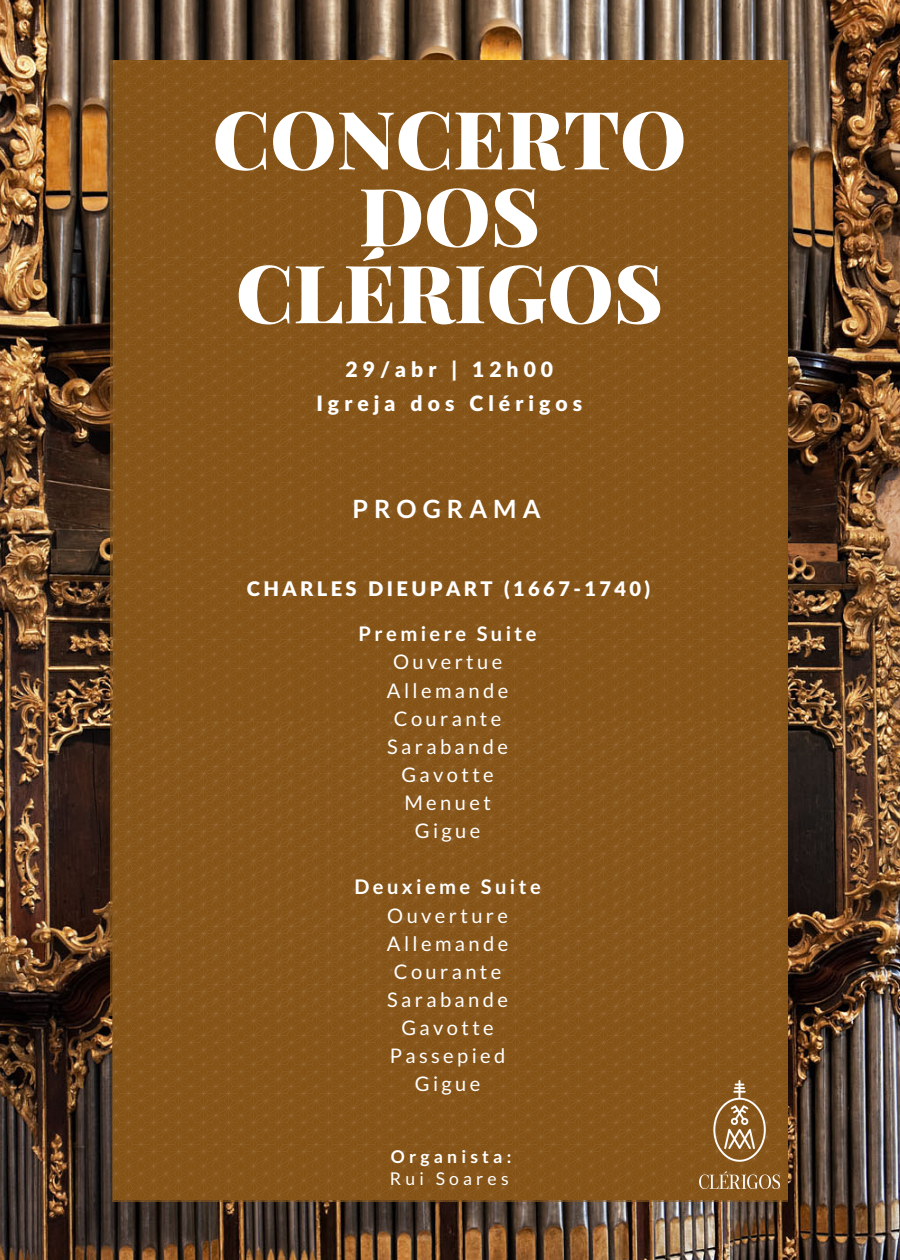
<style>
.page{position:relative;width:900px;height:1260px;background:#fff}
.page>*{position:absolute;margin:0;border:0;box-sizing:border-box;transform-origin:0 0}
.t1{font:900 80.5px/77px "Playfair Display";color:#fff;text-align:center}
.t2{font:700 25.25px "Lato";letter-spacing:.24em;color:#fff}
.t3{font:900 21.25px "Lato";letter-spacing:.24em;color:#fff}
.t4{font:900 21px "Lato";letter-spacing:.24em;color:#fff}
.t5{font:20px/28px "Lato";letter-spacing:.17em;color:#fff;text-align:center}
.t6{font:900 20px "Lato";letter-spacing:.17em;color:#fff}
.t7{font:700 20px "Lato";letter-spacing:.17em;color:#fff}
.t8{font:700 17.5px "Lato";letter-spacing:.24em;color:#fff}
.t9{font:17.5px "Lato";letter-spacing:.24em;color:#fff}
</style>
<div class="page">
<img style="left:0;top:0;width:900px;height:1260px">
<img style="left:111px;top:540px;width:337px;height:476px">
<div style="left:448px;top:536px;width:338px;height:480px;background:#855215"></div>
<img style="left:111px;top:60px;width:337px;height:480px">
<img style="left:448px;top:60px;width:339px;height:480px">
<img style="left:112px;top:722px;width:338px;height:480px">
<div style="left:450px;top:722px;width:337px;height:480px;background:#855215"></div>
<img style="left:699px;top:1080px;width:81px;height:109px">
<h1 class="t1" style="left:213px;top:98px;width:475px">CONCERTO<br>DOS<br>CLÉRIGOS</h1>
<p class="t4" style="left:345px;top:356px;width:209px">29/abr | 12h00</p>
<p class="t3" style="left:316px;top:390px;width:267px">Igreja dos Clérigos</p>
<p class="t2" style="left:352px;top:493px;width:190px">PROGRAMA</p>
<p class="t6" style="left:247px;top:577px;width:405px">CHARLES DIEUPART (1667-1740)</p>
<p class="t7" style="left:359px;top:622px;width:179px">Premiere Suite</p>
<p class="t5" style="left:387px;top:648px;width:123px">Ouvertue<br>Allemande<br>Courante<br>Sarabande<br>Gavotte<br>Menuet<br>Gigue</p>
<p class="t7" style="left:355px;top:875px;width:188px">Deuxieme Suite</p>
<p class="t5" style="left:387px;top:901px;width:123px">Ouverture<br>Allemande<br>Courante<br>Sarabande<br>Gavotte<br>Passepied<br>Gigue</p>
<p class="t8" style="left:391px;top:1145px;width:122px">Organista:</p>
<p class="t9" style="left:390px;top:1168px;width:120px">Rui Soares</p>
</div>
